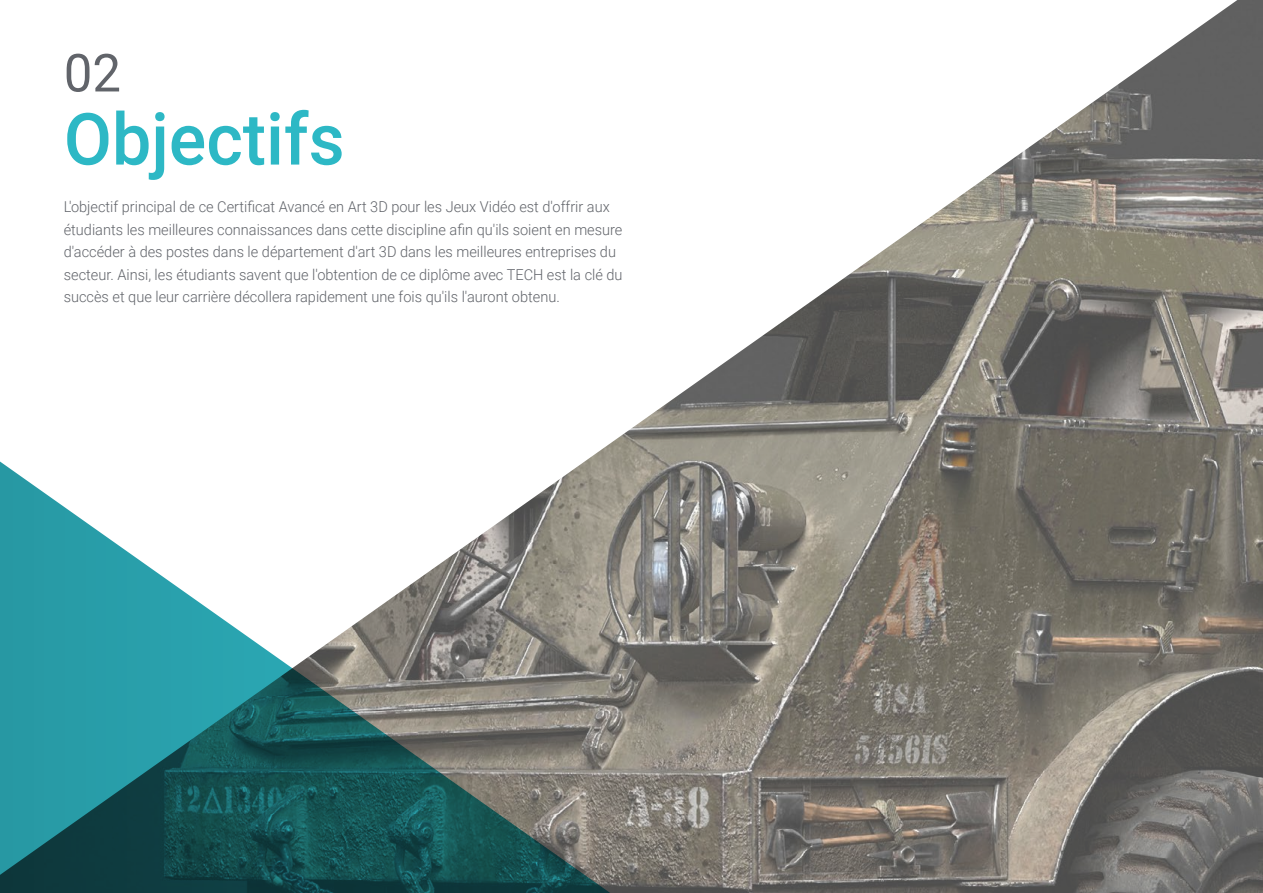
<style>
.page{position:relative;width:1263px;height:893px;background:#fff}
.page>*{position:absolute;margin:0;border:0;box-sizing:border-box;transform-origin:0 0}
.Portadilla{font:500 72px "Roboto";color:#2db8c5}
.t1{font:52.5px "Roboto";color:#61646a}
.t2{font:300 15px/22.5px "Roboto";color:#61646a}
</style>
<div class="page">
<img style="left:607px;top:0;width:656px;height:893px">
<svg style="left:0;top:446px;width:640px;height:447px"></svg>
<p class="t1" style="left:64px;top:36px;width:59px">02</p>
<p class="Portadilla" style="left:64px;top:89px;width:282px">Objectifs</p>
<p class="t2" style="left:64px;top:195px;width:560px">L'objectif principal de ce Certificat Avancé en Art 3D pour les Jeux Vidéo est d'offrir aux étudiants les meilleures connaissances dans cette discipline afin qu'ils soient en mesure d'accéder à des postes dans le département d'art 3D dans les meilleures entreprises du secteur. Ainsi, les étudiants savent que l'obtention de ce diplôme avec TECH est la clé du succès et que leur carrière décollera rapidement une fois qu'ils l'auront obtenu.</p>
</div>
